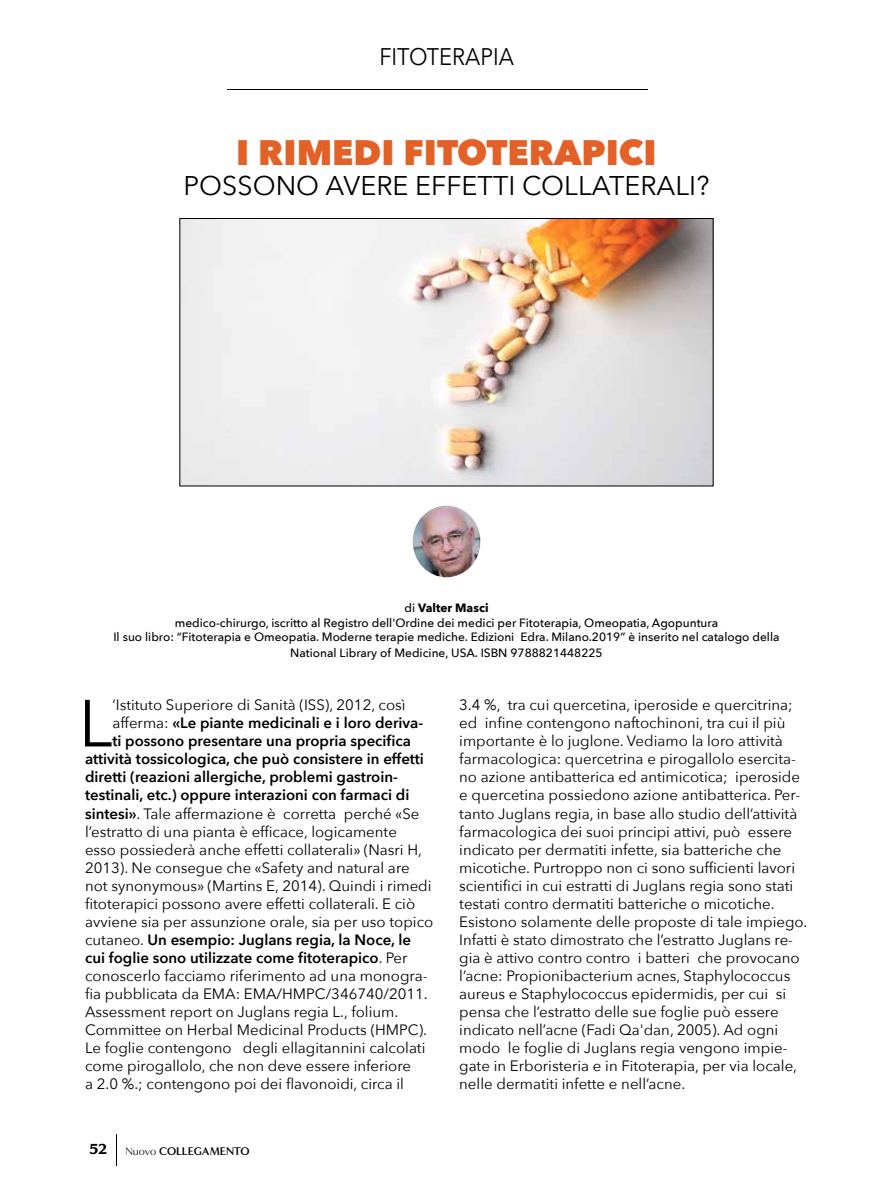
<style>
.page{position:relative;width:893px;height:1191px;background:#fff}
.page>*{position:absolute;margin:0;border:0;box-sizing:border-box;transform-origin:0 0}
.t1{font:65.85px "Avenir Next";color:#000}
.t2{font:800 35.4px "Avenir Next";color:#e36126}
.t3{font:27px "Avenir Next";color:#000}
.t4{font:24px "Avenir Next";color:#000;scale:.91 1}
.t5{font:15px/18px "Avenir Next";color:#000}
.t6{font:600 15px "Avenir Next";color:#000}
.t7{font:500 12px/14.4px "Avenir Next";color:#000;text-align:center}
.t8{font:700 11.4px "Minerva Modern";letter-spacing:-.015em;color:#000}
.s1{font-weight:700}
.s2{font-weight:400}
.s3{font-weight:600}
.s4{font-weight:900;font-size:15px}
.s5{font-weight:400;font-size:11.25px}
</style>
<div class="page">
<img style="left:182px;top:220px;width:529px;height:264px">
<div style="left:180px;top:218px;width:533px;height:268px;border:1px solid #000"></div>
<hr style="left:116px;top:1134px;width:1px;height:31px;background:#000">
<hr style="left:227px;top:89px;width:421px;height:1px;background:#000">
<img style="left:413px;top:505px;width:67px;height:72px">
<h3 class="t4" style="left:379px;top:36px;width:149px">FITOTERAPIA</h3>
<h2 class="t2" style="left:236px;top:130px;width:422px">I RIMEDI FITOTERAPICI</h2>
<h3 class="t3" style="left:184px;top:163px;width:527px">POSSONO AVERE EFFETTI COLLATERALI?</h3>
<p class="t7" style="left:113px;top:600px;width:668px">di <span class="s1">Valter Masci<br></span>medico-chirurgo, iscritto al Registro dell'Ordine dei medici per Fitoterapia, Omeopatia, Agopuntura<br>Il suo libro: “Fitoterapia e Omeopatia. Moderne terapie mediche. Edizioni Edra. Milano.2019” è inserito nel catalogo della</p>
<p class="t7" style="left:290px;top:645px;width:314px">National Library of Medicine, USA. ISBN 9788821448225</p>
<h1 class="t1" style="left:79px;top:668px;width:35px">L</h1>
<p class="t5" style="left:112px;top:695px;width:295px">’Istituto Superiore di Sanità (ISS), 2012, così</p>
<p class="t6" style="left:112px;top:710px;width:312px"><span class="s2">afferma:</span> «Le piante medicinali e i loro deriva-</p>
<p class="t6" style="left:112px;top:728px;width:300px">ti possono presentare una propria specifica</p>
<p class="t6" style="left:85px;top:746px;width:340px">attività tossicologica, che può consistere in effetti</p>
<p class="t6" style="left:85px;top:764px;width:314px">diretti (reazioni allergiche, problemi gastroin-</p>
<p class="t6" style="left:85px;top:782px;width:326px">testinali, etc.) oppure interazioni con farmaci di</p>
<p class="t5" style="left:85px;top:803px;width:336px"><span class="s3">sintesi»</span>. Tale affermazione è corretta perché «Se</p>
<p class="t5" style="left:85px;top:821px;width:313px">l’estratto di una pianta è efficace, logicamente</p>
<p class="t5" style="left:85px;top:839px;width:339px">esso possiederà anche effetti collaterali» (Nasri H,</p>
<p class="t5" style="left:85px;top:857px;width:326px">2013). Ne consegue che «Safety and natural are</p>
<p class="t5" style="left:85px;top:875px;width:348px">not synonymous» (Martins E, 2014). Quindi i rimedi</p>
<p class="t5" style="left:85px;top:893px;width:332px">fitoterapici possono avere effetti collaterali. E ciò</p>
<p class="t5" style="left:85px;top:911px;width:350px">avviene sia per assunzione orale, sia per uso topico</p>
<p class="t6" style="left:85px;top:926px;width:328px"><span class="s2">cutaneo.</span> Un esempio: Juglans regia, la Noce, le</p>
<p class="t6" style="left:85px;top:944px;width:324px">cui foglie sono utilizzate come fitoterapico<span class="s2">. Per</span></p>
<p class="t5" style="left:85px;top:965px;width:344px">conoscerlo facciamo riferimento ad una monogra-</p>
<p class="t5" style="left:85px;top:983px;width:344px">fia pubblicata da EMA: EMA/HMPC/346740/2011.</p>
<p class="t5" style="left:85px;top:1001px;width:315px">Assessment report on Juglans regia L., folium.</p>
<p class="t5" style="left:85px;top:1019px;width:344px">Committee on Herbal Medicinal Products (HMPC).</p>
<p class="t5" style="left:85px;top:1037px;width:342px">Le foglie contengono degli ellagitannini calcolati</p>
<p class="t5" style="left:85px;top:1055px;width:328px">come pirogallolo, che non deve essere inferiore</p>
<p class="t5" style="left:85px;top:1073px;width:320px">a 2.0 %.; contengono poi dei flavonoidi, circa il</p>
<p class="t8" style="left:89px;top:1144px;width:162px"><span class="s4">52</span> <span class="s5">Nuovo</span> COLLEGAMENTO</p>
<p class="t5" style="left:459px;top:695px;width:350px">3.4 %, tra cui quercetina, iperoside e quercitrina; ed infine contengono naftochinoni, tra cui il più importante è lo juglone. Vediamo la loro attività farmacologica: quercetrina e pirogallolo esercita&shy;no azione antibatterica ed antimicotica; iperoside e quercetina possiedono azione antibatterica. Per&shy;tanto Juglans regia, in base allo studio dell’attività farmacologica dei suoi principi attivi, può essere indicato per dermatiti infette, sia batteriche che micotiche. Purtroppo non ci sono sufficienti lavori scientifici in cui estratti di Juglans regia sono stati testati contro dermatiti batteriche o micotiche.<br>Esistono solamente delle proposte di tale impiego.<br>Infatti è stato dimostrato che l’estratto Juglans re&shy;gia è attivo contro contro i batteri che provocano l’acne: Propionibacterium acnes, Staphylococcus aureus e Staphylococcus epidermidis, per cui si pensa che l’estratto delle sue foglie può essere indicato nell’acne (Fadi Qa'dan, 2005). Ad ogni modo le foglie di Juglans regia vengono impie&shy;gate in Erboristeria e in Fitoterapia, per via locale, nelle dermatiti infette e nell’acne.</p>
</div>
